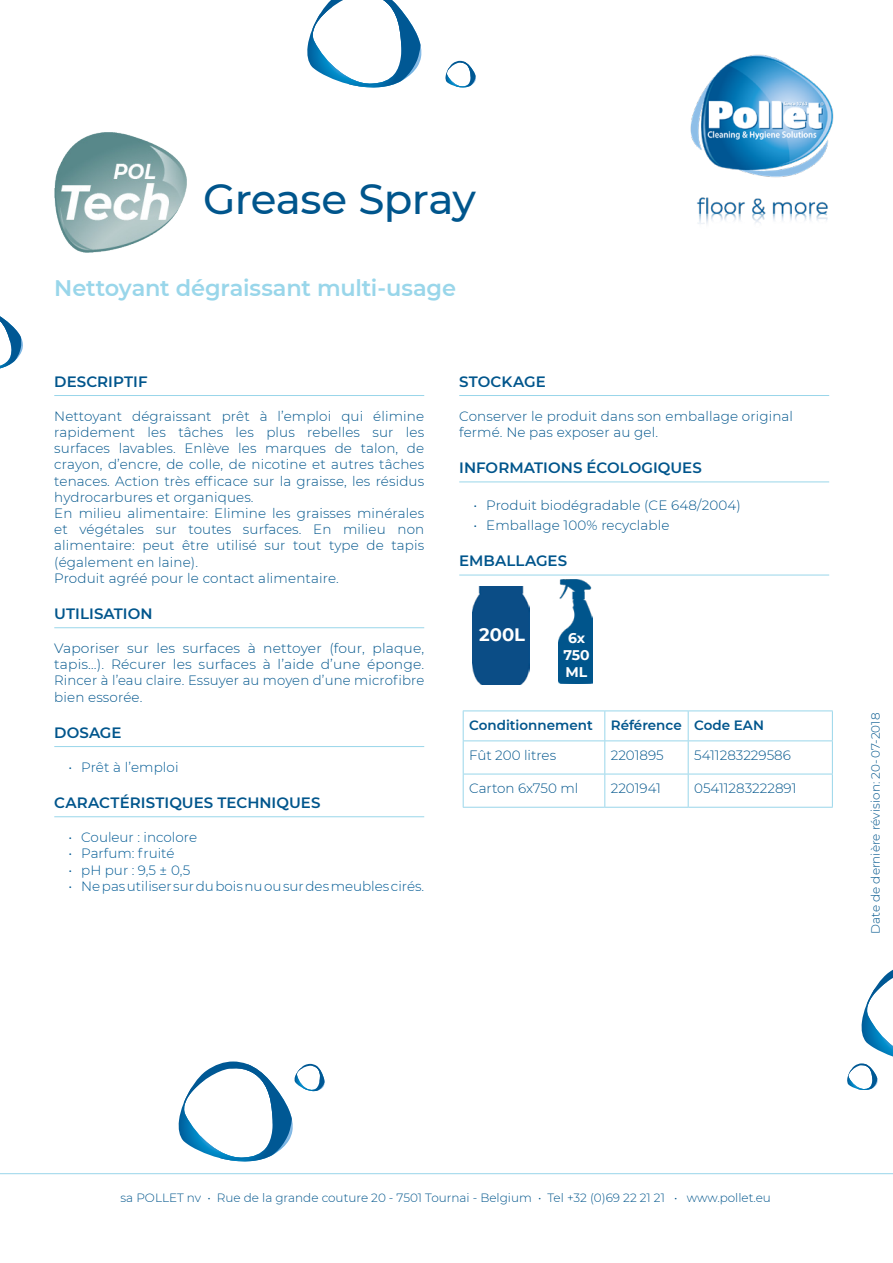
<style>
.page{position:relative;width:893px;height:1263px;background:#fff}
.page>*{position:absolute;margin:0;border:0;box-sizing:border-box;transform-origin:0 0}
.t1{font:500 42px "Montserrat";letter-spacing:-.015em;color:#00558c}
.t2{font:600 22.5px "Montserrat";letter-spacing:-.01em;color:#99d6ea}
.t3{font:700 18px "Montserrat";color:#fff}
.Subtitle{font:600 15px "Montserrat";letter-spacing:.005em;color:#00558c}
.t4{font:700 13.95px "Montserrat";letter-spacing:-.005em;color:#fff}
.Texte{font:300 13.5px/16.2px "Montserrat";letter-spacing:.01em;color:#00558c;text-align:justify}
.Body_tekst{font:300 13.5px/16.2px "Montserrat";letter-spacing:.01em;color:#00558c;text-align:justify}
.t5{font:300 13.5px "Montserrat";color:#005a94}
.Bullets{font:300 13.5px/16.2px "Montserrat";letter-spacing:.01em;color:#00558c}
.t6{font:600 13.5px "Montserrat";color:#00558c}
.t7{font:300 12px "Montserrat";color:#00558c}
</style>
<div class="page">
<hr style="left:54px;top:395px;width:370px;height:1px;background:#99d6ea">
<hr style="left:54px;top:627px;width:370px;height:1px;background:#99d6ea">
<hr style="left:54px;top:746px;width:370px;height:1px;background:#99d6ea">
<hr style="left:54px;top:816px;width:370px;height:1px;background:#99d6ea">
<hr style="left:459px;top:395px;width:370px;height:1px;background:#99d6ea">
<hr style="left:459px;top:481px;width:370px;height:1px;background:#99d6ea">
<hr style="left:459px;top:575px;width:370px;height:1px;background:#99d6ea">
<img style="left:690px;top:54px;width:144px;height:170px">
<svg style="left:307px;top:0;width:115px;height:88px"></svg>
<svg style="left:178px;top:1061px;width:147px;height:101px"></svg>
<svg style="left:445px;top:61px;width:31px;height:27px"></svg>
<svg style="left:0;top:316px;width:23px;height:52px"></svg>
<hr style="left:0;top:1173px;width:893px;height:1px;background:#99d6ea">
<img style="left:54px;top:132px;width:132px;height:121px">
<svg style="left:861px;top:970px;width:32px;height:86px"></svg>
<svg style="left:847px;top:1063px;width:31px;height:27px"></svg>
<hr style="left:463px;top:710px;width:142px;height:1px;background:#99d6ea">
<svg style="left:463px;top:711px;width:1px;height:29px"></svg>
<hr style="left:605px;top:710px;width:83px;height:1px;background:#99d6ea">
<svg style="left:604px;top:711px;width:1px;height:29px"></svg>
<hr style="left:688px;top:710px;width:145px;height:1px;background:#99d6ea">
<svg style="left:688px;top:711px;width:1px;height:29px"></svg>
<svg style="left:832px;top:711px;width:1px;height:29px"></svg>
<hr style="left:463px;top:740px;width:142px;height:1px;background:#99d6ea">
<hr style="left:605px;top:740px;width:83px;height:1px;background:#99d6ea">
<hr style="left:688px;top:740px;width:145px;height:1px;background:#99d6ea">
<hr style="left:604px;top:741px;width:1px;height:33px;background:#99d6ea">
<hr style="left:688px;top:741px;width:1px;height:33px;background:#99d6ea">
<hr style="left:604px;top:774px;width:1px;height:33px;background:#99d6ea">
<hr style="left:688px;top:774px;width:1px;height:33px;background:#99d6ea">
<hr style="left:463px;top:741px;width:1px;height:33px;background:#99d6ea">
<hr style="left:832px;top:741px;width:1px;height:33px;background:#99d6ea">
<hr style="left:463px;top:774px;width:142px;height:1px;background:#99d6ea">
<hr style="left:463px;top:774px;width:1px;height:33px;background:#99d6ea">
<hr style="left:605px;top:774px;width:83px;height:1px;background:#99d6ea">
<hr style="left:688px;top:774px;width:145px;height:1px;background:#99d6ea">
<hr style="left:832px;top:774px;width:1px;height:33px;background:#99d6ea">
<hr style="left:463px;top:807px;width:142px;height:1px;background:#99d6ea">
<hr style="left:605px;top:807px;width:83px;height:1px;background:#99d6ea">
<hr style="left:688px;top:807px;width:145px;height:1px;background:#99d6ea">
<div style="left:472px;top:587px;width:58px;height:98px;background:#0b4d86"></div>
<img style="left:558px;top:579px;width:34px;height:105px">
<p class="t1" style="left:203px;top:169px;width:274px">Grease Spray</p>
<p class="t2" style="left:54px;top:272px;width:403px">Nettoyant dégraissant multi-usage</p>
<p class="Subtitle" style="left:54px;top:371px;width:95px">DESCRIPTIF</p>
<p class="Texte" style="left:54px;top:407px;width:371px">Nettoyant dégraissant prêt à l’emploi qui élimine rapidement les tâches les plus rebelles sur les surfaces lavables. Enlève les marques de talon, de crayon, d’encre, de colle, de nicotine et autres tâches tenaces. Action très efficace sur la graisse, les résidus hydrocarbures et organiques.</p>
<p class="Texte" style="left:54px;top:505px;width:371px">En milieu alimentaire: Elimine les graisses minérales et végétales sur toutes surfaces. En milieu non alimentaire: peut être utilisé sur tout type de tapis (également en laine).</p>
<p class="Texte" style="left:54px;top:569px;width:286px">Produit agréé pour le contact alimentaire.</p>
<p class="Subtitle" style="left:54px;top:603px;width:100px">UTILISATION</p>
<p class="Body_tekst" style="left:54px;top:640px;width:371px">Vaporiser sur les surfaces à nettoyer (four, plaque, tapis…). Récurer les surfaces à l’aide d’une éponge.<br>Rincer à l’eau claire. Essuyer au moyen d’une microfibre bien essorée.</p>
<p class="Subtitle" style="left:54px;top:722px;width:69px">DOSAGE</p>
<p class="t5" style="left:69px;top:758px;width:112px">• Prêt à l’emploi</p>
<p class="Subtitle" style="left:54px;top:792px;width:268px">CARACTÉRISTIQUES TECHNIQUES</p>
<p class="t5" style="left:69px;top:828px;width:130px">• Couleur : incolore</p>
<p class="t5" style="left:69px;top:844px;width:107px">• Parfum: fruité</p>
<p class="t5" style="left:69px;top:860px;width:123px">• pH pur : 9,5 ± 0,5</p>
<p class="t5" style="left:69px;top:877px;width:357px">• Ne pas utiliser sur du bois nu ou sur des meubles cirés.</p>
<p class="Subtitle" style="left:459px;top:371px;width:88px">STOCKAGE</p>
<p class="Bullets" style="left:459px;top:407px;width:335px">Conserver le produit dans son emballage original fermé. Ne pas exposer au gel.</p>
<p class="Subtitle" style="left:459px;top:457px;width:244px">INFORMATIONS ÉCOLOGIQUES</p>
<p class="Texte" style="left:473px;top:496px;width:269px">• Produit biodégradable (CE 648/2004)</p>
<p class="Texte" style="left:473px;top:517px;width:197px">• Emballage 100% recyclable</p>
<p class="Subtitle" style="left:459px;top:550px;width:110px">EMBALLAGES</p>
<p class="t3" style="left:479px;top:621px;width:47px">200L</p>
<p class="t4" style="left:568px;top:628px;width:19px">6x</p>
<p class="t4" style="left:563px;top:645px;width:28px">750</p>
<p class="t4" style="left:566px;top:662px;width:23px">ML</p>
<p class="t6" style="left:469px;top:716px;width:125px">Conditionnement</p>
<p class="t6" style="left:611px;top:716px;width:72px">Référence</p>
<p class="t6" style="left:694px;top:716px;width:71px">Code EAN</p>
<p class="Texte" style="left:469px;top:747px;width:88px">Fût 200 litres</p>
<p class="Texte" style="left:611px;top:747px;width:54px">2201895</p>
<p class="Texte" style="left:694px;top:747px;width:98px">5411283229586</p>
<p class="Texte" style="left:469px;top:780px;width:111px">Carton 6x750 ml</p>
<p class="Texte" style="left:611px;top:780px;width:52px">2201941</p>
<p class="Texte" style="left:694px;top:780px;width:104px">05411283222891</p>
<p class="t7" style="left:867px;top:934px;width:222px;rotate:-90deg">Date de dernière révision: 20-07-2018</p>
<p class="t7" style="left:121px;top:1189px;width:652px">sa POLLET nv • Rue de la grande couture 20 - 7501 Tournai - Belgium • Tel +32 (0)69 22 21 21 • www.pollet.eu</p>
</div>
